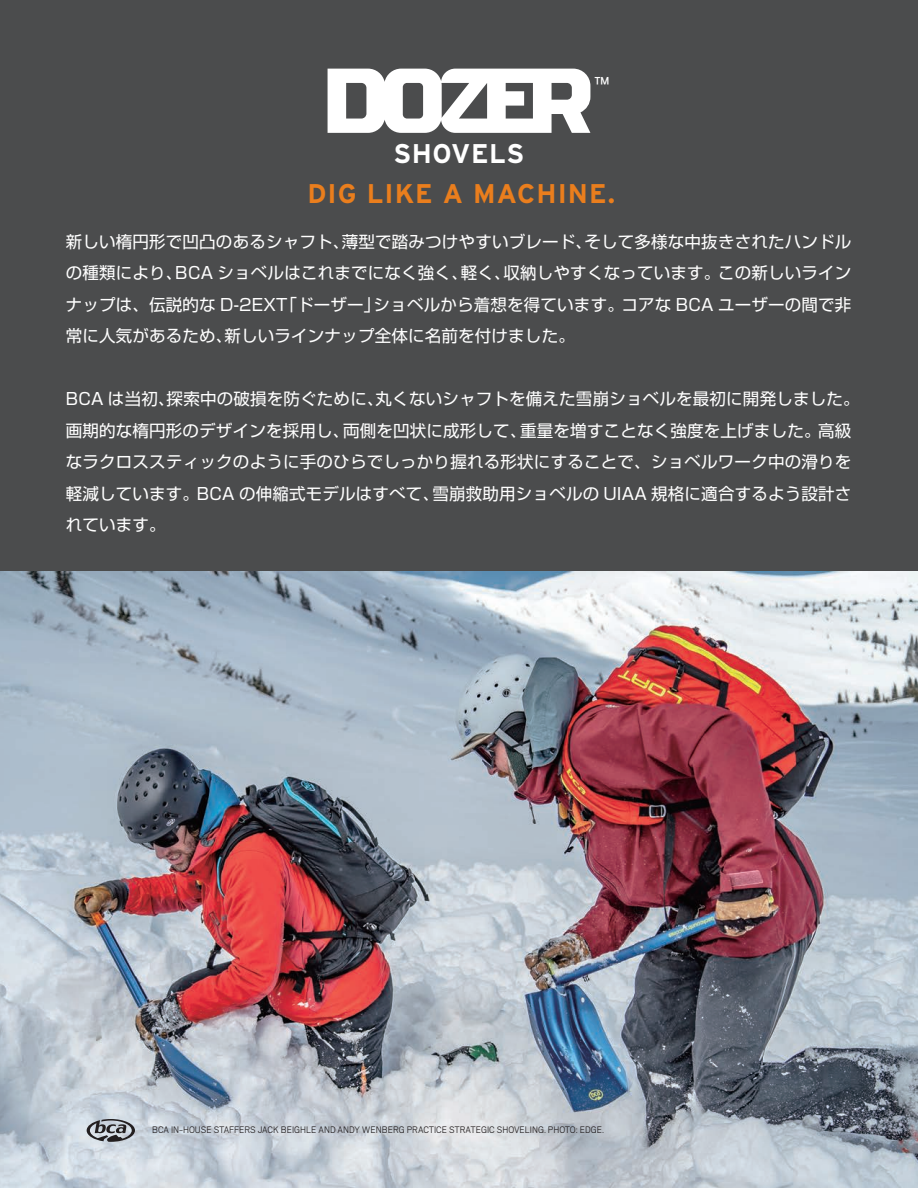
<style>
.page{position:relative;width:918px;height:1188px;background:#4b4c4d}
.page>*{position:absolute;margin:0;border:0;box-sizing:border-box;transform-origin:0 0}
.t1{font:700 27px "Interstate";letter-spacing:.04em;color:#ea7e1d}
.t2{font:700 27px "Interstate";letter-spacing:.02em;color:#fff}
.t3{font:300 24px "Scout";color:#fff}
.t4{font:16.5px/31.5px "Shin Go";letter-spacing:.01em;color:#fff;text-align:justify}
.t5{font:300 10.5px "Scout";color:#231f20}
</style>
<div class="page">
<svg style="left:328px;top:69px;width:262px;height:64px"></svg>
<img style="left:0;top:571px;width:918px;height:617px">
<svg style="left:82px;top:1119px;width:53px;height:25px"></svg>
<h2 class="t3" style="left:594px;top:69px;width:17px">™</h2>
<h1 class="t2" style="left:394px;top:138px;width:132px">SHOVELS</h1>
<h1 class="t1" style="left:307px;top:179px;width:309px">DIG LIKE A MACHINE.</h1>
<p class="t4" style="left:66px;top:225px;width:787px">新しい楕円形で凹凸のあるシャフト、薄型で踏みつけやすいブレード、そして多様な中抜きされたハンドルの種類により、BCA ショベルはこれまでになく強く、軽く、収納しやすくなっています。この新しいラインナップは、伝説的な D-2EXT「ドーザー」ショベルから着想を得ています。コアな BCA ユーザーの間で非常に人気があるため、新しいラインナップ全体に名前を付けました。</p>
<p class="t4" style="left:66px;top:382px;width:795px;text-align:left">BCA は当初、探索中の破損を防ぐために、丸くないシャフトを備えた雪崩ショベルを最初に開発しました。画期的な楕円形のデザインを採用し、両側を凹状に成形して、重量を増すことなく強度を上げました。高級なラクロススティックのように手のひらでしっかり握れる形状にすることで、ショベルワーク中の滑りを軽減しています。BCA の伸縮式モデルはすべて、雪崩救助用ショベルの UIAA 規格に適合するよう設計されています。</p>
<p class="t5" style="left:152px;top:1123px;width:453px">BCA IN-HOUSE STAFFERS JACK BEIGHLE AND ANDY WENBERG PRACTICE STRATEGIC SHOVELING. PHOTO: EDGE.</p>
</div>
